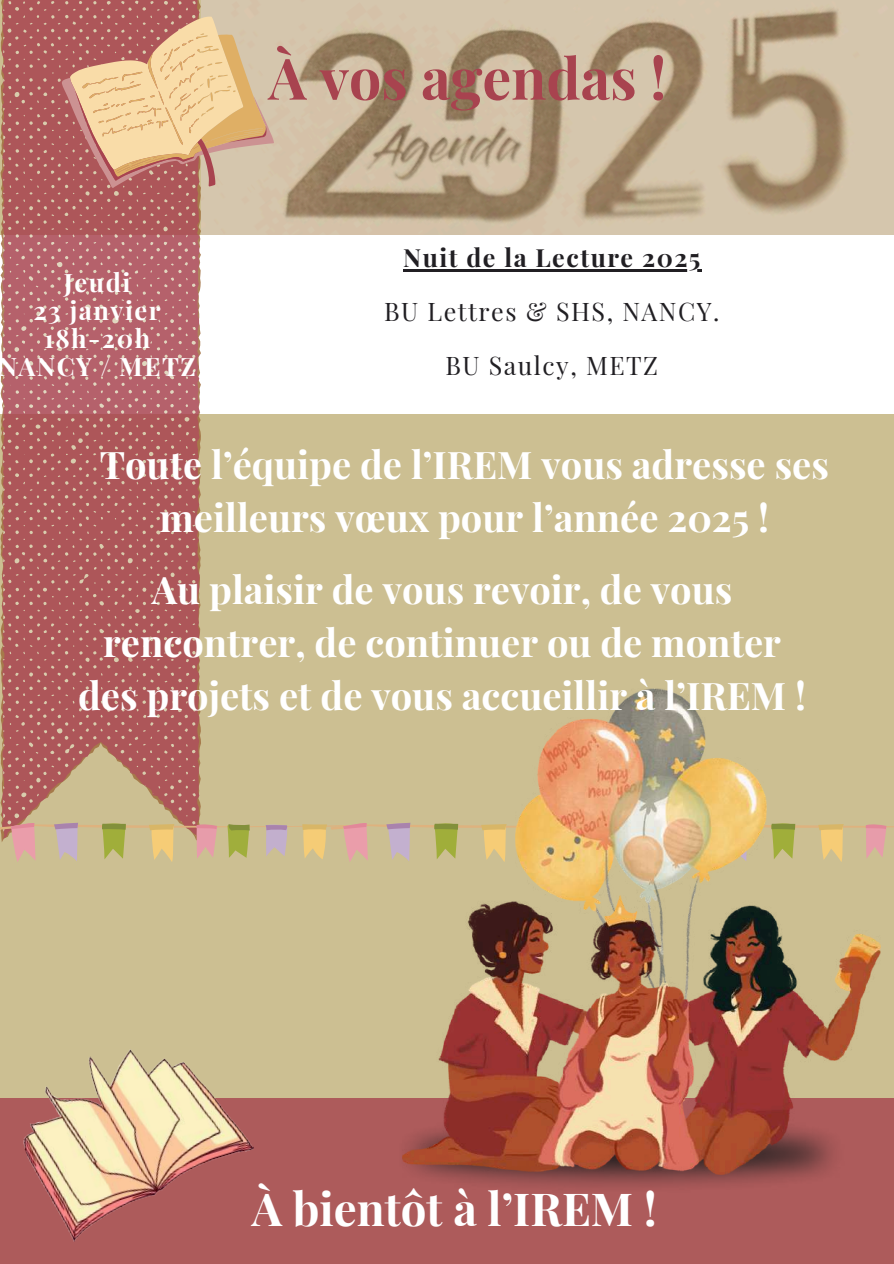
<style>
.page{position:relative;width:894px;height:1264px;background:#fff}
.page>*{position:absolute;margin:0;border:0;box-sizing:border-box;transform-origin:0 0}
.t1{font:700 57.15px "Playfair Display";color:#a8434f}
.t2{font:700 45.6px "Playfair Display";color:#fff}
.t3{font:700 38.1px/52.8px "Playfair Display";color:#fff;text-align:center}
.t4{font:700 25.35px/28.2px "Playfair Display";letter-spacing:.06em;color:#fff;text-align:center}
.t5{font:25.05px/54px "Playfair Display";letter-spacing:.06em;color:#211f23;text-align:center}
.t6{font:700 25.05px "Playfair Display";letter-spacing:.06em;color:#211f23}
</style>
<div class="page">
<div style="left:0;top:0;width:893px;height:1263px;background:#ccbf92"></div>
<img style="left:201px;top:0;width:692px;height:235px">
<div style="left:0;top:235px;width:893px;height:179px;background:#fff"></div>
<svg style="left:2px;top:0;width:198px;height:822px;background:#b17661"></svg>
<svg style="left:3px;top:0;width:193px;height:822px;background:#b26465"></svg>
<svg style="left:62px;top:17px;width:211px;height:170px;background:#d8ab8b"></svg>
<div style="left:0;top:1098px;width:893px;height:165px;background:#ad5b5b"></div>
<img style="left:23px;top:1049px;width:231px;height:193px">
<svg style="left:0;top:822px;width:893px;height:40px"></svg>
<img style="left:515px;top:688px;width:251px;height:207px">
<img style="left:402px;top:895px;width:478px;height:279px">
<hr style="left:403px;top:269px;width:298px;height:3px;background:#211f23">
<p class="t4" style="left:-2px;top:267px;width:199px">Jeudi<br>23 janvier<br>18h-20h<br>NANCY / METZ</p>
<h1 class="t1" style="left:268px;top:38px;width:399px">À vos agendas !</h1>
<p class="t6" style="left:403px;top:240px;width:299px">Nuit de la Lecture 2025</p>
<p class="t5" style="left:384px;top:284px;width:337px">BU Lettres &amp; SHS, NANCY.<br>BU Saulcy, METZ</p>
<p class="t3" style="left:100px;top:436px;width:730px">Toute l’équipe de l’IREM vous adresse ses meilleurs vœux pour l’année 2025 !</p>
<p class="t3" style="left:78px;top:562px;width:729px">Au plaisir de vous revoir, de vous rencontrer, de continuer ou de monter des projets et de vous accueillir à l’IREM !</p>
<p class="t2" style="left:252px;top:1176px;width:406px">À bientôt à l’IREM !</p>
</div>
